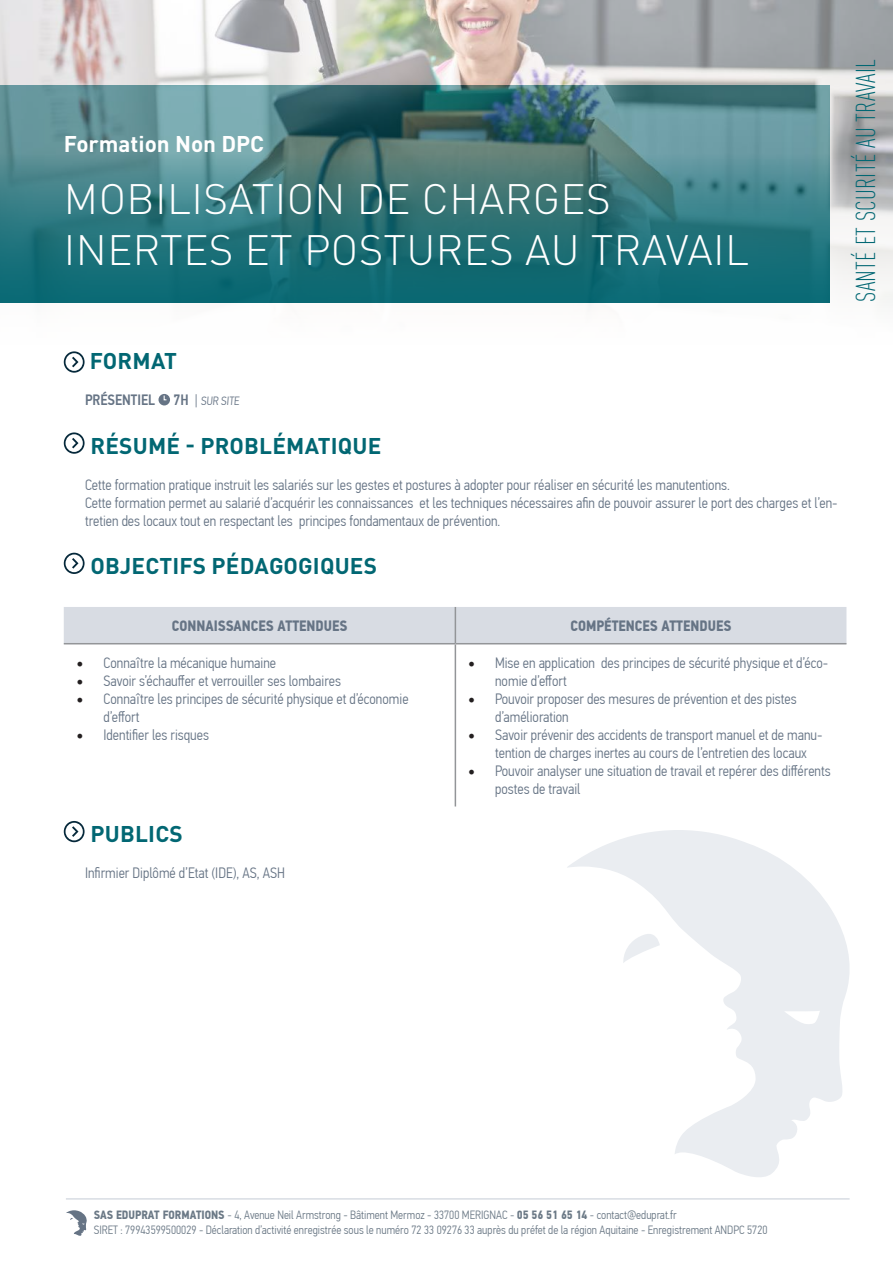
<style>
.page{position:relative;width:893px;height:1263px;background:#fff}
.page>*{position:absolute;margin:0;border:0;box-sizing:border-box;transform-origin:0 0}
.t1{font:300 42px/50.4px "DINOT";letter-spacing:.01em;color:#fff}
.t2{font:300 condensed 27px "DINOT";letter-spacing:.01em;color:#026773}
.t3{font:700 22.5px "DINOT";letter-spacing:.01em;color:#026773}
.t4{font:700 22.5px "DINOT";color:#fff}
.t5{font:300 15px/18px "PF Din Text Cond Pro";color:#667485}
.t6{font:700 15px "PF Din Text Cond Pro";color:#667485}
.t7{font:500 15px "PF Din Text Cond Pro";color:#667485}
.t8{font:300 12px/14.4px "PF Din Text Cond Pro";color:#6b7986}
.s1{font-weight:300}
.s2{font-weight:300;font-size:12px}
.s3{font-family:"Minion Pro";font-weight:400;font-size:18px;color:#231f20}
.s4{font-weight:700}
</style>
<div class="page">
<hr style="left:66px;top:1198px;width:784px;height:1px;background:#d8dce3">
<svg style="left:66px;top:1210px;width:21px;height:26px"></svg>
<svg style="left:567px;top:830px;width:283px;height:347px"></svg>
<img style="left:0;top:0;width:893px;height:364px">
<svg style="left:64px;top:351px;width:21px;height:22px"></svg>
<div style="left:158px;top:394px;width:12px;height:11px;background:#667485;border-radius:50%"></div>
<svg style="left:163px;top:394px;width:5px;height:7px"></svg>
<svg style="left:64px;top:432px;width:21px;height:22px"></svg>
<svg style="left:64px;top:553px;width:21px;height:21px"></svg>
<svg style="left:64px;top:821px;width:21px;height:21px"></svg>
<div style="left:64px;top:607px;width:782px;height:36px;background:#d8dce3"></div>
<hr style="left:455px;top:607px;width:1px;height:36px;background:#939598">
<hr style="left:64px;top:643px;width:391px;height:1px;background:#939598">
<hr style="left:455px;top:643px;width:391px;height:1px;background:#939598">
<hr style="left:455px;top:644px;width:1px;height:162px;background:#939598">
<h3 class="t4" style="left:64px;top:129px;width:202px">Formation Non DPC</h3>
<h1 class="t1" style="left:64px;top:174px;width:687px">MOBILISATION DE CHARGES<br>INERTES ET POSTURES AU TRAVAIL</h1>
<h2 class="t2" style="left:850px;top:302px;width:244px;rotate:-90deg">SANTÉ ET SCURITÉ AU TRAVAIL</h2>
<h3 class="t3" style="left:90px;top:347px;width:89px">FORMAT</h3>
<p class="t7" style="left:85px;top:391px;width:157px">PRÉSENTIEL 7H <span class="s1">|</span> <span class="s2">SUR SITE</span></p>
<h3 class="t3" style="left:91px;top:431px;width:292px">RÉSUMÉ - PROBLÉMATIQUE</h3>
<p class="t5" style="left:85px;top:476px;width:754px">Cette formation pratique instruit les salariés sur les gestes et postures à adopter pour réaliser en sécurité les manutentions.<br>Cette formation permet au salarié d’acquérir les connaissances et les techniques nécessaires afin de pouvoir assurer le port des charges et l’en&shy;tretien des locaux tout en respectant les principes fondamentaux de prévention.</p>
<h3 class="t3" style="left:91px;top:551px;width:288px">OBJECTIFS PÉDAGOGIQUES</h3>
<p class="t6" style="left:172px;top:617px;width:177px">CONNAISSANCES ATTENDUES</p>
<p class="t6" style="left:571px;top:617px;width:162px">COMPÉTENCES ATTENDUES</p>
<p class="t5" style="left:77px;top:654px;width:201px"><span class="s3">•</span> Connaître la mécanique humaine</p>
<p class="t5" style="left:77px;top:672px;width:266px"><span class="s3">•</span> Savoir s’échauffer et verrouiller ses lombaires</p>
<p class="t5" style="left:104px;top:690px;width:307px;text-indent:-27px"><span class="s3">•</span> Connaître les principes de sécurité physique et d’économie d’effort</p>
<p class="t5" style="left:77px;top:726px;width:134px"><span class="s3">•</span> Identifier les risques</p>
<p class="t5" style="left:495px;top:654px;width:335px;text-indent:-27px"><span class="s3">•</span> Mise en application des principes de sécurité physique et d’éco&shy;nomie d’effort</p>
<p class="t5" style="left:495px;top:690px;width:303px;text-indent:-27px"><span class="s3">•</span> Pouvoir proposer des mesures de prévention et des pistes d’amélioration</p>
<p class="t5" style="left:495px;top:726px;width:329px;text-indent:-27px"><span class="s3">•</span> Savoir prévenir des accidents de transport manuel et de manu&shy;tention de charges inertes au cours de l’entretien des locaux</p>
<p class="t5" style="left:495px;top:762px;width:337px;text-indent:-27px"><span class="s3">•</span> Pouvoir analyser une situation de travail et repérer des différents postes de travail</p>
<h3 class="t3" style="left:91px;top:819px;width:94px">PUBLICS</h3>
<p class="t5" style="left:85px;top:864px;width:201px">Infirmier Diplômé d’Etat (IDE), AS, ASH</p>
<p class="t8" style="left:94px;top:1208px;width:675px"><span class="s4">SAS EDUPRAT FORMATIONS</span> - 4, Avenue Neil Armstrong - Bâtiment Mermoz - 33700 MERIGNAC - <span class="s4">05 56 51 65 14</span> - contact@eduprat.fr<br>SIRET : 79943599500029 - Déclaration d’activité enregistrée sous le numéro 72 33 09276 33 auprès du préfet de la région Aquitaine - Enregistrement ANDPC 5720</p>
</div>
